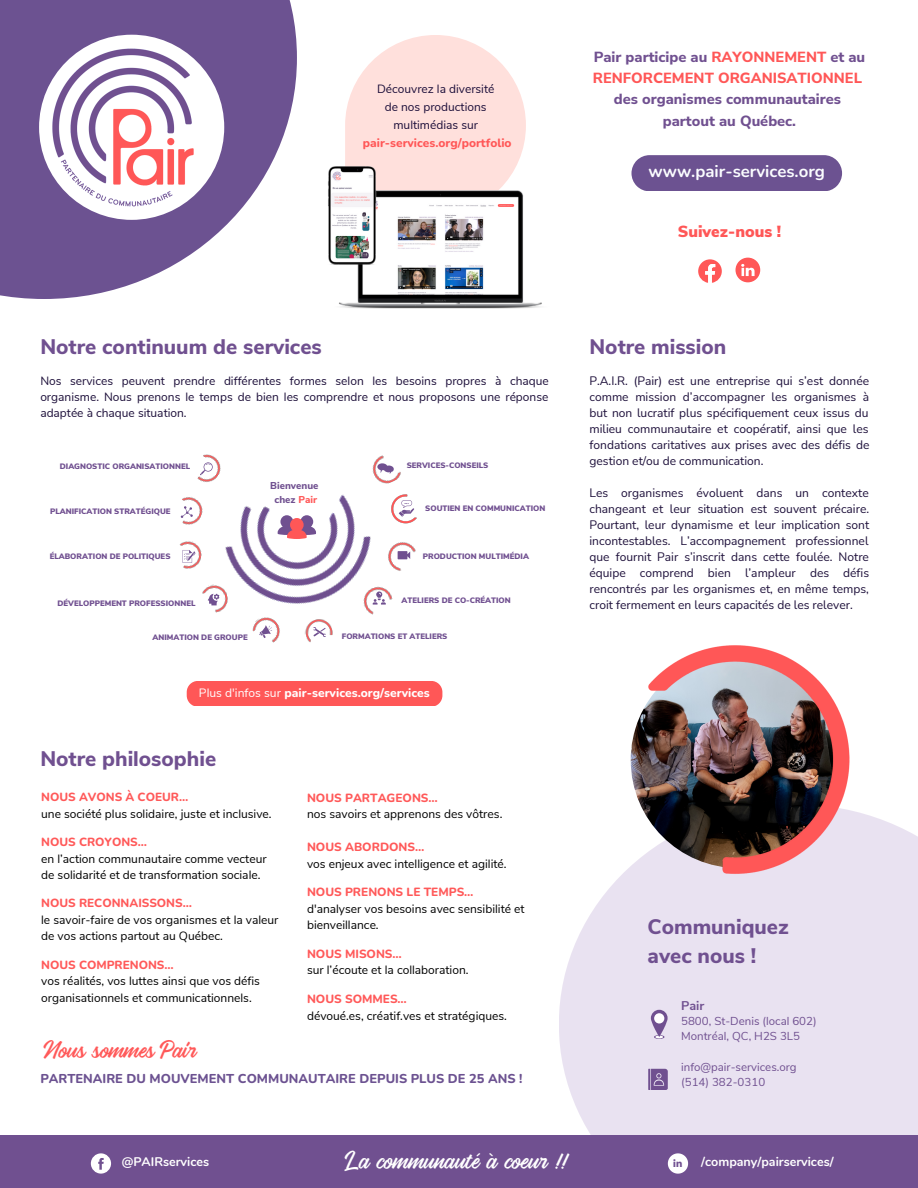
<style>
.page{position:relative;width:918px;height:1188px;background:#fff}
.page>*{position:absolute;margin:0;border:0;box-sizing:border-box;transform-origin:0 0}
.t1{font:800 21px/29.2px "Nunito Sans";color:#705090}
.t2{font:18.3px "Vigrand Reg Aged";color:#fff}
.t3{font:17.85px "Vigrand Reg Aged";color:#ff5959}
.t4{font:700 16.65px "Nunito";color:#fbfdff}
.t5{font:900 16.05px "Nunito Sans";color:#ff5757}
.t6{font:800 14.7px/21.3px "Nunito Sans";color:#ff5757}
.t7{font:800 14.7px/21.3px "Nunito Sans";color:#705090;text-align:center}
.t8{font:800 12.75px "Nunito";color:#6c5291}
.t9{font:700 12.6px "Nunito Sans";color:#705090}
.t10{font:700 12.45px "Nunito";color:#fff}
.t11{font:12px/16px "Nunito Sans";color:#1d0f3a;text-align:justify}
.t12{font:12px/16.5px "Nunito Sans";color:#000}
.t13{font:800 12px "Nunito";color:#fff}
.t14{font:800 12px "Nunito";color:#ff5757}
.t15{font:800 11.85px "Nunito";color:#ff5959}
.t16{font:11.55px/15.3px "Nunito Sans";color:#705090}
.t17{font:700 10.2px "Object Sans";color:#705090}
.t18{font:800 9.9px/13.6px "Nunito Sans";color:#705090;text-align:center}
.t19{font:900 7.8px "Nunito Sans";color:#704f90}
.t20{font:900 7.8px "Nunito Sans";color:#705090}
.t21{font:800 5.85px "Nunito";color:#705090}
.s1{color:#ff5757}
.s2{font-family:"Nunito Sans";font-weight:400}
.s3{color:#705090}
</style>
<div class="page">
<svg style="left:0;top:0;width:297px;height:299px;fill:#6c5291"></svg>
<img style="left:26px;top:21px;width:212px;height:212px">
<svg style="left:345px;top:35px;width:181px;height:156px;background:#fee4e0"></svg>
<div style="left:631px;top:155px;width:211px;height:35px;background:#6c5291"></div>
<svg style="left:559px;top:817px;width:359px;height:319px;background:#eae3f1"></svg>
<img style="left:225px;top:494px;width:146px;height:110px">
<img style="left:372px;top:455px;width:29px;height:29px">
<img style="left:304px;top:619px;width:29px;height:23px">
<img style="left:388px;top:542px;width:28px;height:29px">
<img style="left:391px;top:494px;width:26px;height:30px">
<img style="left:359px;top:579px;width:34px;height:36px">
<img style="left:179px;top:541px;width:23px;height:28px">
<img style="left:197px;top:454px;width:24px;height:28px">
<img style="left:180px;top:497px;width:23px;height:28px">
<img style="left:202px;top:581px;width:32px;height:32px">
<img style="left:252px;top:617px;width:28px;height:26px">
<svg style="left:200px;top:462px;width:13px;height:13px"></svg>
<svg style="left:313px;top:627px;width:13px;height:10px"></svg>
<svg style="left:377px;top:463px;width:18px;height:12px"></svg>
<svg style="left:259px;top:625px;width:13px;height:13px"></svg>
<svg style="left:398px;top:551px;width:12px;height:8px"></svg>
<svg style="left:181px;top:506px;width:12px;height:12px"></svg>
<svg style="left:183px;top:550px;width:12px;height:13px"></svg>
<svg style="left:373px;top:591px;width:13px;height:14px"></svg>
<svg style="left:399px;top:500px;width:15px;height:17px"></svg>
<svg style="left:278px;top:515px;width:38px;height:24px"></svg>
<svg style="left:208px;top:594px;width:11px;height:11px"></svg>
<div style="left:187px;top:681px;width:255px;height:24px;background:#ff5757"></div>
<img style="left:339px;top:191px;width:203px;height:118px">
<img style="left:328px;top:166px;width:54px;height:99px">
<div style="left:0;top:1136px;width:918px;height:52px;background:#705090"></div>
<svg style="left:91px;top:1153px;width:20px;height:21px"></svg>
<svg style="left:668px;top:1153px;width:20px;height:21px"></svg>
<svg style="left:651px;top:1010px;width:17px;height:28px"></svg>
<div style="left:654px;top:1013px;width:10px;height:11px;background:#fff;border-radius:50%"></div>
<svg style="left:648px;top:1069px;width:20px;height:21px"></svg>
<svg style="left:698px;top:259px;width:24px;height:24px"></svg>
<svg style="left:736px;top:258px;width:24px;height:24px"></svg>
<img style="left:622px;top:645px;width:252px;height:240px">
<p class="t11" style="left:377px;top:80px;width:119px;line-height:18px;text-align:center">Découvrez la diversité de nos productions multimédias sur</p>
<p class="t14" style="left:363px;top:135px;width:150px">pair-services.org/portfolio</p>
<h1 class="t1" style="left:40px;top:332px;width:283px">Notre continuum de services</h1>
<p class="t11" style="left:40px;top:373px;width:510px">Nos services peuvent prendre différentes formes selon les besoins propres à chaque organisme. Nous prenons le temps de bien les comprendre et nous proposons une réponse adaptée à chaque situation.</p>
<p class="t19" style="left:60px;top:461px;width:132px">DIAGNOSTIC ORGANISATIONNEL</p>
<p class="t19" style="left:50px;top:506px;width:122px">PLANIFICATION STRATÉGIQUE</p>
<p class="t18" style="left:270px;top:479px;width:50px">Bienvenue chez <span class="s1">Pair</span></p>
<p class="t20" style="left:407px;top:460px;width:83px">SERVICES-CONSEILS</p>
<p class="t21" style="left:404px;top:498px;width:6px">...</p>
<p class="t19" style="left:425px;top:503px;width:122px">SOUTIEN EN COMMUNICATION</p>
<p class="t19" style="left:50px;top:551px;width:122px">ÉLABORATION DE POLITIQUES</p>
<p class="t19" style="left:423px;top:551px;width:108px">PRODUCTION MULTIMÉDIA</p>
<p class="t19" style="left:58px;top:599px;width:139px">DÉVELOPPEMENT PROFESSIONNEL</p>
<p class="t19" style="left:402px;top:595px;width:111px">ATELIERS DE CO-CRÉATION</p>
<p class="t19" style="left:153px;top:632px;width:97px">ANIMATION DE GROUPE</p>
<p class="t20" style="left:342px;top:631px;width:107px">FORMATIONS ET ATELIERS</p>
<p class="t13" style="left:199px;top:685px;width:232px"><span class="s2">Plus d'infos sur</span> pair-services.org/services</p>
<h1 class="t1" style="left:40px;top:745px;width:177px">Notre philosophie</h1>
<p class="t15" style="left:41px;top:789px;width:149px">NOUS AVONS À COEUR…</p>
<p class="t12" style="left:41px;top:806px;width:232px">une société plus solidaire, juste et inclusive.</p>
<p class="t15" style="left:41px;top:834px;width:107px">NOUS CROYONS…</p>
<p class="t12" style="left:41px;top:850px;width:227px">en l’action communautaire comme vecteur de solidarité et de transformation sociale.</p>
<p class="t15" style="left:41px;top:895px;width:152px">NOUS RECONNAISSONS…</p>
<p class="t12" style="left:41px;top:912px;width:239px">le savoir-faire de vos organismes et la valeur de vos actions partout au Québec.</p>
<p class="t15" style="left:41px;top:957px;width:134px">NOUS COMPRENONS…</p>
<p class="t12" style="left:41px;top:973px;width:220px">vos réalités, vos luttes ainsi que vos défis organisationnels et communicationnels.</p>
<h3 class="t3" style="left:46px;top:1046px;width:152px">Nous sommes Pair</h3>
<p class="t15" style="left:307px;top:790px;width:132px">NOUS PARTAGEONS…</p>
<p class="t12" style="left:307px;top:806px;width:197px">nos savoirs et apprenons des vôtres.</p>
<p class="t15" style="left:307px;top:839px;width:119px">NOUS ABORDONS…</p>
<p class="t12" style="left:307px;top:856px;width:201px">vos enjeux avec intelligence et agilité.</p>
<p class="t15" style="left:307px;top:884px;width:168px">NOUS PRENONS LE TEMPS…</p>
<p class="t12" style="left:307px;top:901px;width:219px">d'analyser vos besoins avec sensibilité et bienveillance.</p>
<p class="t15" style="left:307px;top:946px;width:96px">NOUS MISONS…</p>
<p class="t12" style="left:307px;top:962px;width:163px">sur l’écoute et la collaboration.</p>
<p class="t15" style="left:307px;top:991px;width:101px">NOUS SOMMES…</p>
<p class="t12" style="left:307px;top:1007px;width:201px">dévoué.es, créatif.ves et stratégiques.</p>
<p class="t8" style="left:40px;top:1070px;width:484px">PARTENAIRE DU MOUVEMENT COMMUNAUTAIRE DEPUIS PLUS DE 25 ANS !</p>
<p class="t6" style="left:593px;top:46px;width:274px"><span class="s3">Pair participe au</span> RAYONNEMENT <span class="s3">et au<br></span>RENFORCEMENT ORGANISATIONNEL</p>
<p class="t7" style="left:614px;top:89px;width:229px">des organismes communautaires partout au Québec.</p>
<h3 class="t4" style="left:649px;top:160px;width:178px">www.pair-services.org</h3>
<h3 class="t5" style="left:678px;top:221px;width:105px">Suivez-nous !</h3>
<h1 class="t1" style="left:590px;top:332px;width:138px">Notre mission</h1>
<p class="t11" style="left:590px;top:373px;width:281px">P.A.I.R. (Pair) est une entreprise qui s’est donnée comme mission d’accompagner les organismes à but non lucratif plus spécifiquement ceux issus du milieu communautaire et coopératif, ainsi que les fondations caritatives aux prises avec des défis de gestion et/ou de communication.</p>
<p class="t11" style="left:590px;top:485px;width:281px">Les organismes évoluent dans un contexte changeant et leur situation est souvent précaire.<br>Pourtant, leur dynamisme et leur implication sont incontestables. L’accompagnement professionnel que fournit Pair s’inscrit dans cette foulée. Notre équipe comprend bien l’ampleur des défis rencontrés par les organismes et, en même temps, croit fermement en leurs capacités de les relever.</p>
<h1 class="t1" style="left:648px;top:913px;width:143px">Communiquez avec nous !</h1>
<p class="t9" style="left:681px;top:997px;width:25px">Pair</p>
<p class="t16" style="left:681px;top:1013px;width:137px">5800, St-Denis (local 602)<br>Montréal, QC, H2S 3L5</p>
<p class="t16" style="left:681px;top:1059px;width:117px">info@pair-services.org (514) 382-0310</p>
<p class="t10" style="left:122px;top:1154px;width:89px">@PAIRservices</p>
<h2 class="t2" style="left:347px;top:1157px;width:222px">La communauté à coeur !!</h2>
<p class="t10" style="left:701px;top:1153px;width:134px">/company/pairservices/</p>
<p class="t17" style="left:673px;top:1159px;width:10px">in</p>
</div>
